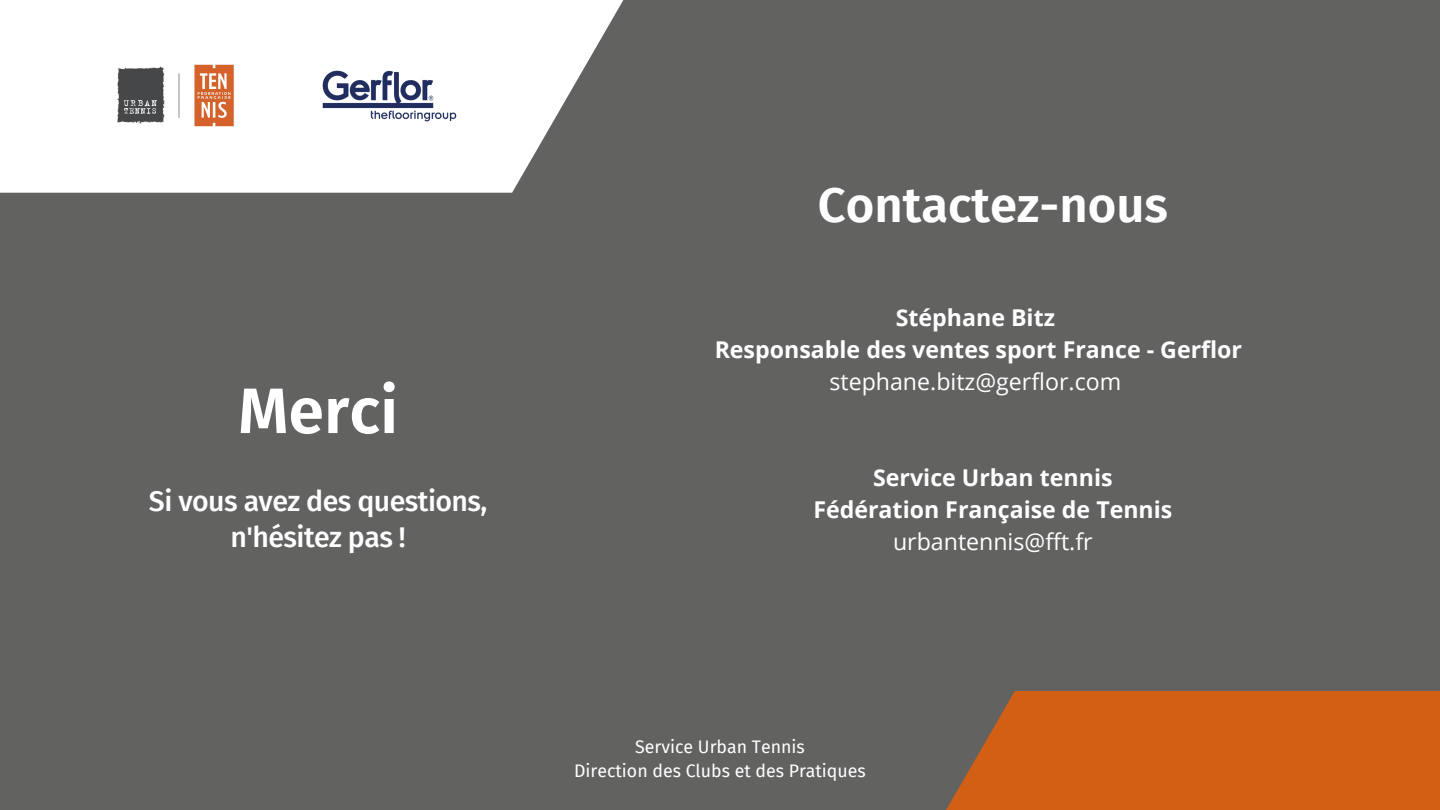
<style>
.page{position:relative;width:1440px;height:810px;background:#626261}
.page>*{position:absolute;margin:0;border:0;box-sizing:border-box;transform-origin:0 0}
.t1{font:600 64.2px "Fira Sans";color:#fff}
.t2{font:600 49px "Fira Sans";color:#fff}
.t3{font:500 28.5px/36.8px "Fira Sans";letter-spacing:-.02em;color:#fff;text-align:center}
.t4{font:700 23.2px/32px "Open Sans";color:#fff;text-align:center}
.t5{font:17.7px "Fira Sans";color:#fff}
.s1{font-weight:400}
</style>
<div class="page">
<div style="left:915px;top:691px;width:525px;height:119px;background:#d25f14"></div>
<svg style="left:0;top:0;width:624px;height:193px;background:#eaeaea"></svg>
<img style="left:81px;top:27px;width:196px;height:138px">
<img style="left:321px;top:70px;width:137px;height:52px">
<p class="t1" style="left:238px;top:373px;width:162px">Merci</p>
<h2 class="t3" style="left:149px;top:483px;width:340px">Si vous avez des questions, n'hésitez pas !</h2>
<h1 class="t2" style="left:818px;top:176px;width:352px">Contactez-nous</h1>
<p class="t4" style="left:715px;top:301px;width:529px">Stéphane Bitz<br>Responsable des ventes sport France - Gerflor <span class="s1">stephane.bitz@gerflor.com</span></p>
<h3 class="t4" style="left:813px;top:461px;width:361px">Service Urban tennis<br>Fédération Française de Tennis <span class="s1">urbantennis@fft.fr</span></h3>
<h4 class="t5" style="left:635px;top:736px;width:171px">Service Urban Tennis</h4>
<p class="t5" style="left:574px;top:761px;width:293px">Direction des Clubs et des Pratiques</p>
</div>
